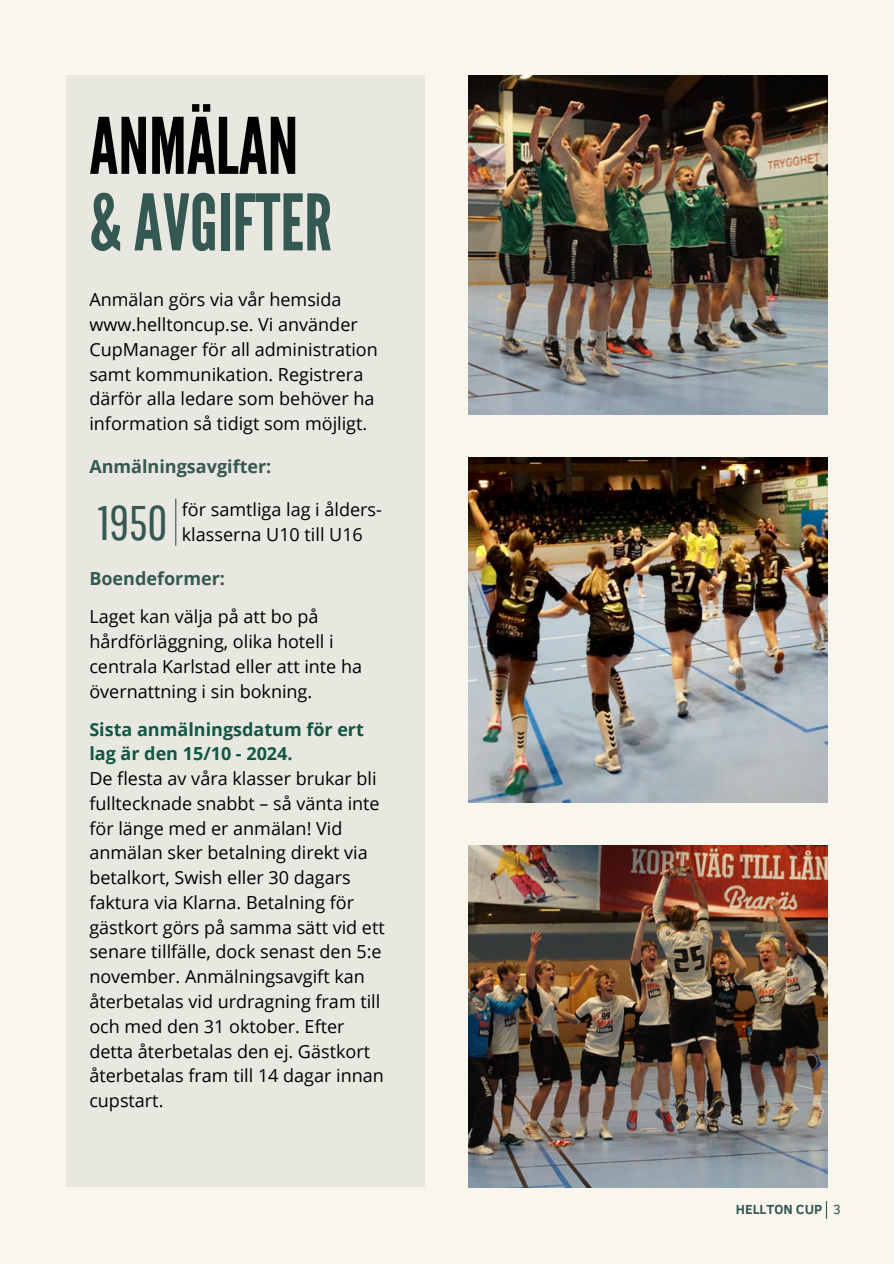
<style>
.page{position:relative;width:894px;height:1264px;background:#fff}
.page>*{position:absolute;margin:0;border:0;box-sizing:border-box;transform-origin:0 0}
.t1{font:77.55px/76.5px "League Gothic";color:#355952}
.t2{font:48.6px "Pathway Gothic One";color:#355952}
.t3{font:18px/24.8px "Open Sans";color:#000}
.t4{font:700 18px "Open Sans";color:#355952}
.t5{font:700 13.5px "Clear Sans";color:#355952}
.t6{font:13.5px "Clear Sans";color:#355952}
.s1{color:#000}
.s2{font-weight:700;color:#105746}
</style>
<div class="page">
<div style="left:0;top:0;width:893px;height:1263px;background:#f9f6ee"></div>
<div style="left:66px;top:76px;width:359px;height:1111px;background:#e8e8e0"></div>
<img style="left:468px;top:845px;width:359px;height:342px">
<img style="left:468px;top:76px;width:359px;height:338px">
<img style="left:468px;top:457px;width:359px;height:345px">
<hr style="left:175px;top:498px;width:1px;height:47px;background:#355952">
<svg style="left:825px;top:1201px;width:1px;height:17px"></svg>
<h3 class="t1" style="left:89px;top:110px;width:244px"><span class="s1">ANMÄLAN </span>&amp;AVGIFTER</h3>
<h4 class="t3" style="left:89px;top:287px;width:290px">Anmälan görs via vår hemsida www.helltoncup.se. Vi använder CupManager för all administration samt kommunikation. Registrera därför alla ledare som behöver ha information så tidigt som möjligt.</h4>
<h2 class="t4" style="left:89px;top:453px;width:183px">Anmälningsavgifter:</h2>
<h4 class="t2" style="left:98px;top:493px;width:71px">1950</h4>
<p class="t3" style="left:182px;top:496px;width:201px">för samtliga lag i ålders&shy;klasserna U10 till U16</p>
<p class="t4" style="left:89px;top:566px;width:137px">Boendeformer:</p>
<p class="t3" style="left:89px;top:604px;width:274px">Laget kan välja på att bo på hårdförläggning, olika hotell i centrala Karlstad eller att inte ha övernattning i sin bokning.</p>
<h4 class="t3" style="left:89px;top:716px;width:297px"><span class="s2">Sista anmälningsdatum för ert lag är den 15/10 - 2024.<br></span>De flesta av våra klasser brukar bli fulltecknade snabbt – så vänta inte för länge med er anmälan! Vid anmälan sker betalning direkt via betalkort, Swish eller 30 dagars faktura via Klarna. Betalning för gästkort görs på samma sätt vid ett senare tillfälle, dock senast den 5:e november. Anmälningsavgift kan återbetalas vid urdragning fram till och med den 31 oktober. Efter detta återbetalas den ej. Gästkort återbetalas fram till 14 dagar innan cupstart.</h4>
<p class="t5" style="left:735px;top:1199px;width:88px">HELLTON CUP</p>
<p class="t6" style="left:833px;top:1199px;width:9px">3</p>
</div>
